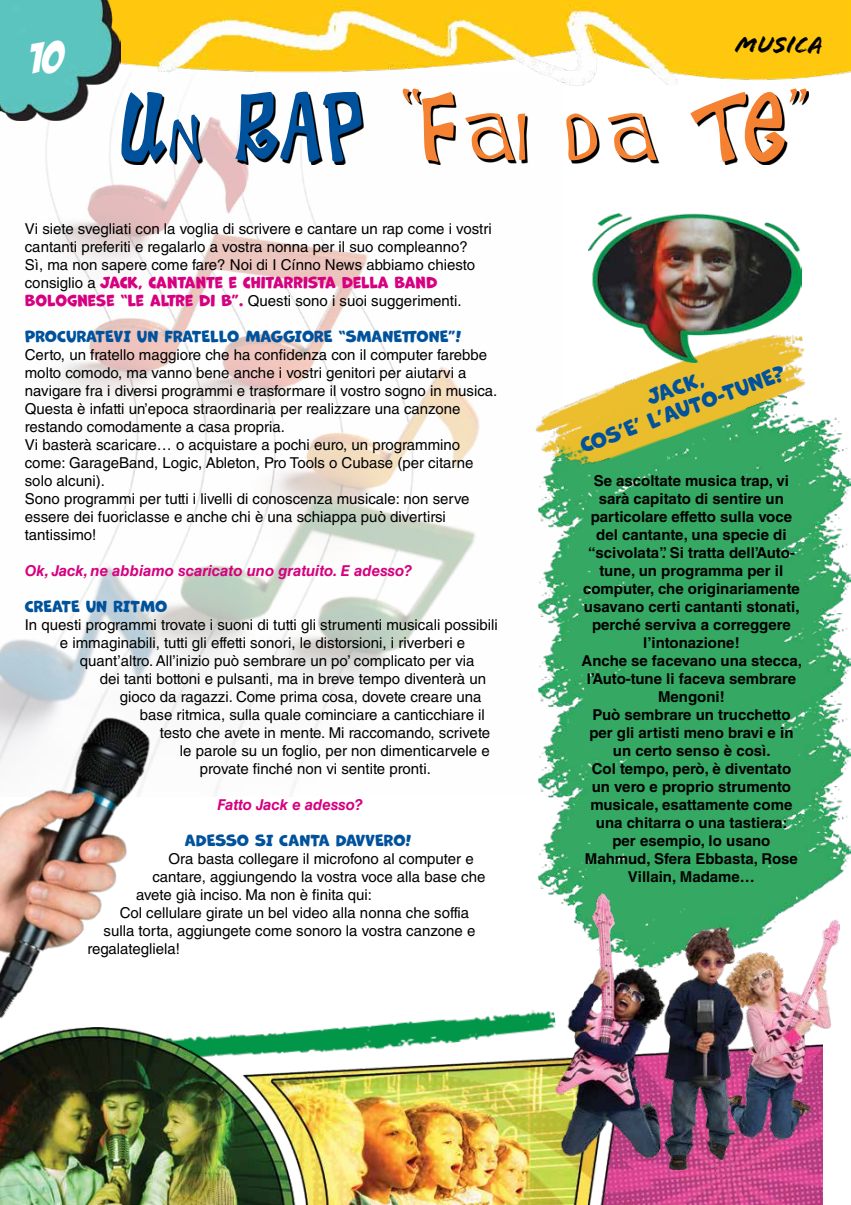
<style>
.page{position:relative;width:851px;height:1205px;background:#fff}
.page>*{position:absolute;margin:0;border:0;box-sizing:border-box;transform-origin:0 0}
.t1{font:500 87.5px "Beach Type";color:#f58232}
.t2{font:42.5px "Bada Boom BB";color:#fff}
.t3{font:25px "Flood Std";color:#000}
.t4{font:20px/22.5px "Marvin Round";color:#00529c;text-align:center}
.t5{font:15px/18px "Helvetica LT Std";color:#000}
.t6{font:700 15px/18px "Helvetica LT Std";color:#000;text-align:center}
.t7{font:15px "Marvin Round";color:#00529c}
.t8{font:italic 700 15px "Helvetica LT Std";color:#d60080}
.t9{font:15px "Marvin Round";color:#d60080}
.s1{color:#00529c}
.s2{font-family:"Helvetica LT Std";color:#000}
.s3{font-family:"Marvin Round";color:#d60080}
</style>
<div class="page">
<img style="left:5px;top:120px;width:534px;height:671px">
<img style="left:78px;top:1010px;width:477px;height:18px">
<img style="left:539px;top:417px;width:311px;height:515px">
<img style="left:529px;top:320px;width:289px;height:160px">
<img style="left:120px;top:0;width:730px;height:85px">
<img style="left:0;top:0;width:120px;height:120px">
<svg style="left:124px;top:91px;width:685px;height:73px"></svg>
<img style="left:0;top:1028px;width:822px;height:177px">
<img style="left:850px;top:748px;width:1px;height:107px">
<img style="left:555px;top:893px;width:284px;height:276px">
<img style="left:0;top:644px;width:209px;height:379px">
<img style="left:588px;top:213px;width:213px;height:149px">
<h2 class="t2" style="left:29px;top:35px;width:36px">10</h2>
<h3 class="t3" style="left:735px;top:30px;width:89px">MUSICA</h3>
<h1 class="t1" style="left:120px;top:85px;width:690px"><span class="s1">Un RAP</span> “Fai da TE”</h1>
<p class="t5" style="left:25px;top:220px;width:468px">Vi siete svegliati con la voglia di scrivere e cantare un rap come i vostri cantanti preferiti e regalarlo a vostra nonna per il suo compleanno?<br>Sì, ma non sapere come fare? Noi di I Cínno News abbiamo chiesto</p>
<p class="t9" style="left:25px;top:274px;width:414px"><span class="s2">consiglio a</span> JACK, CANTANTE E CHITARRISTA DELLA BAND</p>
<p class="t5" style="left:25px;top:292px;width:438px"><span class="s3">BOLOGNESE “LE ALTRE DI B”.</span> Questi sono i suoi suggerimenti.</p>
<p class="t7" style="left:25px;top:328px;width:438px">PROCURATEVI UN FRATELLO MAGGIORE “SMANETTONE”!</p>
<p class="t5" style="left:25px;top:346px;width:474px">Certo, un fratello maggiore che ha confidenza con il computer farebbe molto comodo, ma vanno bene anche i vostri genitori per aiutarvi a navigare fra i diversi programmi e trasformare il vostro sogno in musica.<br>Questa è infatti un’epoca straordinaria per realizzare una canzone restando comodamente a casa propria.<br>Vi basterà scaricare… o acquistare a pochi euro, un programmino come: GarageBand, Logic, Ableton, Pro Tools o Cubase (per citarne solo alcuni).<br>Sono programmi per tutti i livelli di conoscenza musicale: non serve essere dei fuoriclasse e anche chi è una schiappa può divertirsi tantissimo!</p>
<p class="t8" style="left:25px;top:562px;width:389px">Ok, Jack, ne abbiamo scaricato uno gratuito. E adesso?</p>
<p class="t7" style="left:25px;top:598px;width:144px">CREATE UN RITMO</p>
<p class="t5" style="left:25px;top:616px;width:474px">In questi programmi trovate i suoni di tutti gli strumenti musicali possibili</p>
<p class="t5" style="left:60px;top:634px;width:407px">e immaginabili, tutti gli effetti sonori, le distorsioni, i riverberi e</p>
<p class="t5" style="left:80px;top:652px;width:396px">quant’altro. All’inizio può sembrare un po’ complicato per via</p>
<p class="t5" style="left:100px;top:670px;width:388px">dei tanti bottoni e pulsanti, ma in breve tempo diventerà un</p>
<p class="t5" style="left:120px;top:688px;width:363px">gioco da ragazzi. Come prima cosa, dovete creare una</p>
<p class="t5" style="left:140px;top:706px;width:346px">base ritmica, sulla quale cominciare a canticchiare il</p>
<p class="t5" style="left:160px;top:724px;width:332px">testo che avete in mente. Mi raccomando, scrivete</p>
<p class="t5" style="left:180px;top:742px;width:311px">le parole su un foglio, per non dimenticarvele e</p>
<p class="t5" style="left:200px;top:760px;width:232px">provate finché non vi sentite pronti.</p>
<p class="t8" style="left:217px;top:796px;width:147px">Fatto Jack e adesso?</p>
<p class="t7" style="left:185px;top:832px;width:228px">ADESSO SI CANTA DAVVERO!</p>
<p class="t5" style="left:169px;top:850px;width:306px">Ora basta collegare il microfono al computer e</p>
<p class="t5" style="left:152px;top:868px;width:334px">cantare, aggiungendo la vostra voce alla base che</p>
<p class="t5" style="left:136px;top:886px;width:237px">avete già inciso. Ma non è finita qui:</p>
<p class="t5" style="left:120px;top:904px;width:351px">Col cellulare girate un bel video alla nonna che soffia</p>
<p class="t5" style="left:104px;top:922px;width:373px">sulla torta, aggiungete come sonoro la vostra canzone e</p>
<p class="t5" style="left:87px;top:940px;width:94px">regalategliela!</p>
<h3 class="t4" style="left:569px;top:415px;width:218px;rotate:-20deg">JACK,<br>COS’E’ L’AUTO-TUNE?</h3>
<p class="t6" style="left:581px;top:471px;width:222px">Se ascoltate musica trap, vi sarà capitato di sentire un particolare effetto sulla voce del cantante, una specie di “scivolata”. Si tratta dell’Auto&shy;tune, un programma per il computer, che originariamente usavano certi cantanti stonati, perché serviva a correggere l’intonazione!<br>Anche se facevano una stecca, l’Auto-tune li faceva sembrare<br>Mengoni!<br>Può sembrare un trucchetto per gli artisti meno bravi e in un certo senso è così.<br>Col tempo, però, è diventato un vero e proprio strumento musicale, esattamente come una chitarra o una tastiera:<br>per esempio, lo usano<br>Mahmud, Sfera Ebbasta, Rose<br>Villain, Madame…</p>
</div>
